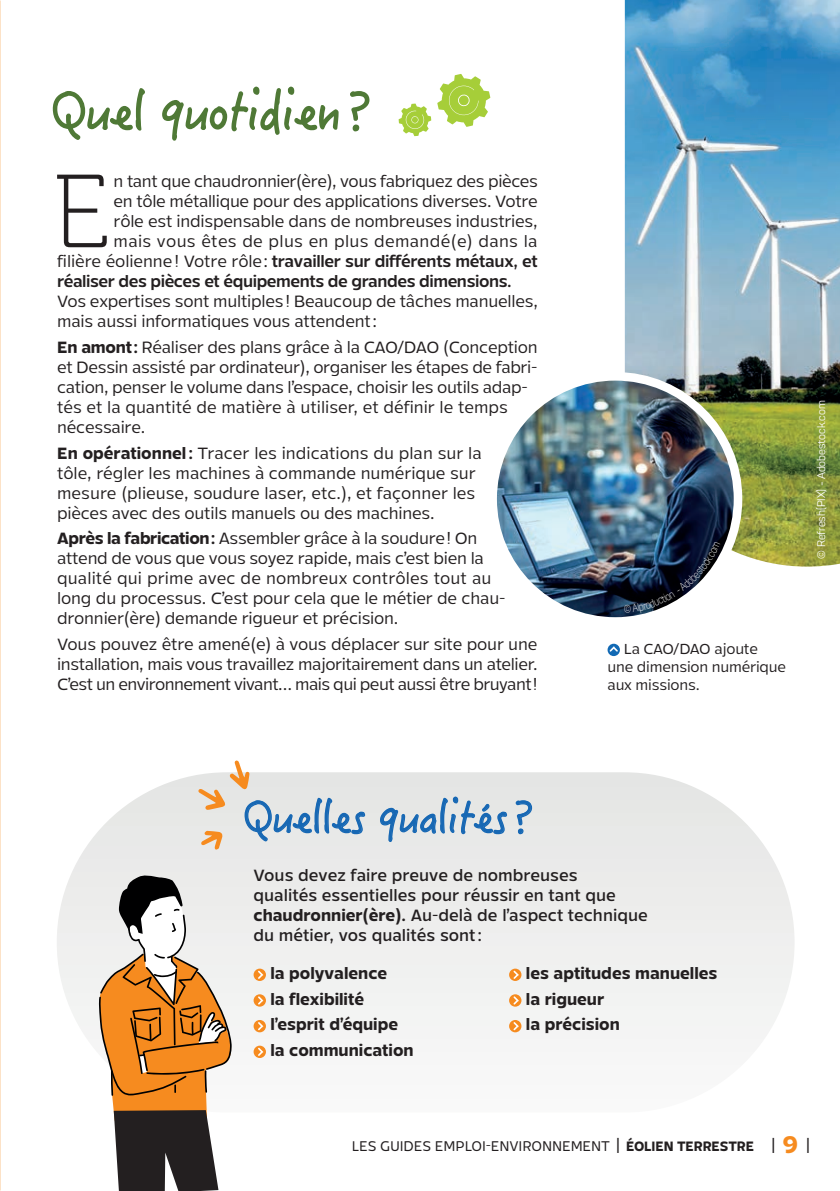
<style>
.page{position:relative;width:840px;height:1191px;background:#fff}
.page>*{position:absolute;margin:0;border:0;box-sizing:border-box;transform-origin:0 0}
.t1{font:103.8px "Museo 100";color:#231f20}
.t2{font:52.2px "Hanzi Pen SC W3";letter-spacing:-.02em;color:#4f7936}
.t3{font:44px "Hanzi Pen SC W3";letter-spacing:-.02em;color:#1768b4}
.t4{font:18px/20px "Mensch";letter-spacing:-.015em;color:#231f20}
.t5{font:500 18px/20px "Mensch";color:#231f20}
.t6{font:600 18px "Mensch";letter-spacing:-.025em;color:#231f20}
.t7{font:700 18px/25.6px "Mensch";color:#231f20}
.t8{font:18px "Mensch";letter-spacing:.015em;color:#231f20}
.t9{font:16px/18px "Mensch";letter-spacing:-.015em;color:#231f20}
.t10{font:15.6px "Mensch";letter-spacing:-.01em;color:#231f20;scale:.95 1}
.t11{font:11px "Panton";color:#fff}
.s1{font-weight:400}
.s2{font-weight:700}
.s3{font-weight:300;font-size:24px}
.s4{font-weight:700;font-size:15px}
.s5{font-weight:700;font-size:26.6px;color:#f68b1f}
</style>
<div class="page">
<img style="left:0;top:0;width:1px;height:1191px">
<div style="left:57px;top:772px;width:737px;height:340px;background:#f0f0ef;border-radius:170px"></div>
<svg style="left:398px;top:74px;width:93px;height:63px"></svg>
<svg style="left:379px;top:796px;width:129px;height:46px"></svg>
<svg style="left:515px;top:799px;width:17px;height:36px"></svg>
<svg style="left:198px;top:760px;width:168px;height:89px"></svg>
<svg style="left:253px;top:968px;width:13px;height:13px"></svg>
<svg style="left:258px;top:970px;width:5px;height:9px"></svg>
<svg style="left:253px;top:994px;width:13px;height:12px"></svg>
<svg style="left:258px;top:996px;width:5px;height:8px"></svg>
<svg style="left:253px;top:1020px;width:13px;height:12px"></svg>
<svg style="left:258px;top:1022px;width:5px;height:8px"></svg>
<svg style="left:253px;top:1045px;width:13px;height:13px"></svg>
<svg style="left:258px;top:1047px;width:5px;height:9px"></svg>
<svg style="left:509px;top:968px;width:12px;height:13px"></svg>
<svg style="left:513px;top:970px;width:5px;height:9px"></svg>
<svg style="left:509px;top:994px;width:12px;height:12px"></svg>
<svg style="left:513px;top:996px;width:5px;height:8px"></svg>
<div style="left:509px;top:1020px;width:12px;height:12px;background:#f68b1f;border-radius:50%"></div>
<svg style="left:513px;top:1022px;width:5px;height:8px"></svg>
<svg style="left:52px;top:88px;width:93px;height:52px"></svg>
<svg style="left:162px;top:86px;width:177px;height:55px"></svg>
<svg style="left:350px;top:91px;width:20px;height:41px"></svg>
<svg style="left:99px;top:875px;width:133px;height:316px"></svg>
<img style="left:624px;top:0;width:215px;height:566px">
<svg style="left:607px;top:643px;width:12px;height:13px"></svg>
<svg style="left:609px;top:646px;width:8px;height:5px"></svg>
<img style="left:497px;top:372px;width:244px;height:246px">
<img style="left:623px;top:542px;width:97px;height:71px">
<h2 class="t2" style="left:51px;top:78px;width:322px">Quel quotidien ?</h2>
<h1 class="t1" style="left:52px;top:156px;width:58px">E</h1>
<p class="t4" style="left:114px;top:172px;width:425px">n tant que chaudronnier(ère), vous fabriquez des pièces</p>
<p class="t4" style="left:114px;top:192px;width:425px">en tôle métallique pour des applications diverses. Votre</p>
<p class="t4" style="left:114px;top:212px;width:425px">rôle est indispensable dans de nombreuses industries,</p>
<p class="t8" style="left:114px;top:233px;width:425px">mais vous êtes de plus en plus demandé(e) dans la</p>
<p class="t6" style="left:57px;top:253px;width:482px"><span class="s1">filière éolienne ! Votre rôle :</span> travailler sur différents métaux, et</p>
<p class="t6" style="left:57px;top:273px;width:456px">réaliser des pièces et équipements de grandes dimensions.</p>
<p class="t4" style="left:57px;top:292px;width:482px">Vos expertises sont multiples ! Beaucoup de tâches manuelles, mais aussi informatiques vous attendent :</p>
<p class="t4" style="left:57px;top:338px;width:482px"><span class="s2">En amont :</span> Réaliser des plans grâce à la CAO/DAO (Conception et Dessin assisté par ordinateur), organiser les étapes de fabri&shy;cation, penser le volume dans l’espace, choisir les outils adap&shy;tés et la quantité de matière à utiliser, et définir le temps nécessaire.</p>
<p class="t4" style="left:57px;top:444px;width:426px"><span class="s2">En opérationnel :</span> Tracer les indications du plan sur la tôle, régler les machines à commande numérique sur mesure (plieuse, soudure laser, etc.), et façonner les pièces avec des outils manuels ou des machines.</p>
<p class="t4" style="left:57px;top:529px;width:449px"><span class="s2">Après la fabrication :</span> Assembler grâce à la soudure ! On attend de vous que vous soyez rapide, mais c’est bien la qualité qui prime avec de nombreux contrôles tout au long du processus. C’est pour cela que le métier de chau&shy;dronnier(ère) demande rigueur et précision.</p>
<p class="t4" style="left:57px;top:635px;width:482px;text-align:justify">Vous pouvez être amené(e) à vous déplacer sur site pour une installation, mais vous travaillez majoritairement dans un atelier.<br>C’est un environnement vivant… mais qui peut aussi être bruyant !</p>
<p class="t11" style="left:814px;top:558px;width:160px;rotate:-90deg">© Refresh(PIX) - Adobestock.com</p>
<p class="t9" style="left:607px;top:641px;width:180px;text-indent:16px">La CAO/DAO ajoute une dimension numérique aux missions.</p>
<h3 class="t3" style="left:243px;top:789px;width:292px">Quelles qualités ?</h3>
<p class="t5" style="left:253px;top:866px;width:395px">Vous devez faire preuve de nombreuses<br>qualités essentielles pour réussir en tant que <span class="s2">chaudronnier(ère).</span> Au-delà de l’aspect technique du métier, vos qualités sont :</p>
<p class="t7" style="left:270px;top:961px;width:145px">la polyvalence<br>la flexibilité l’esprit d’équipe la communication</p>
<p class="t7" style="left:525px;top:961px;width:193px">les aptitudes manuelles la rigueur<br>la précision</p>
<p class="t10" style="left:351px;top:1139px;width:484px">LES GUIDES EMPLOI-ENVIRONNEMENT <span class="s3">I</span> <span class="s4">ÉOLIEN TERRESTRE</span> <span class="s3">I</span> <span class="s5">9</span> <span class="s3">I</span></p>
</div>
